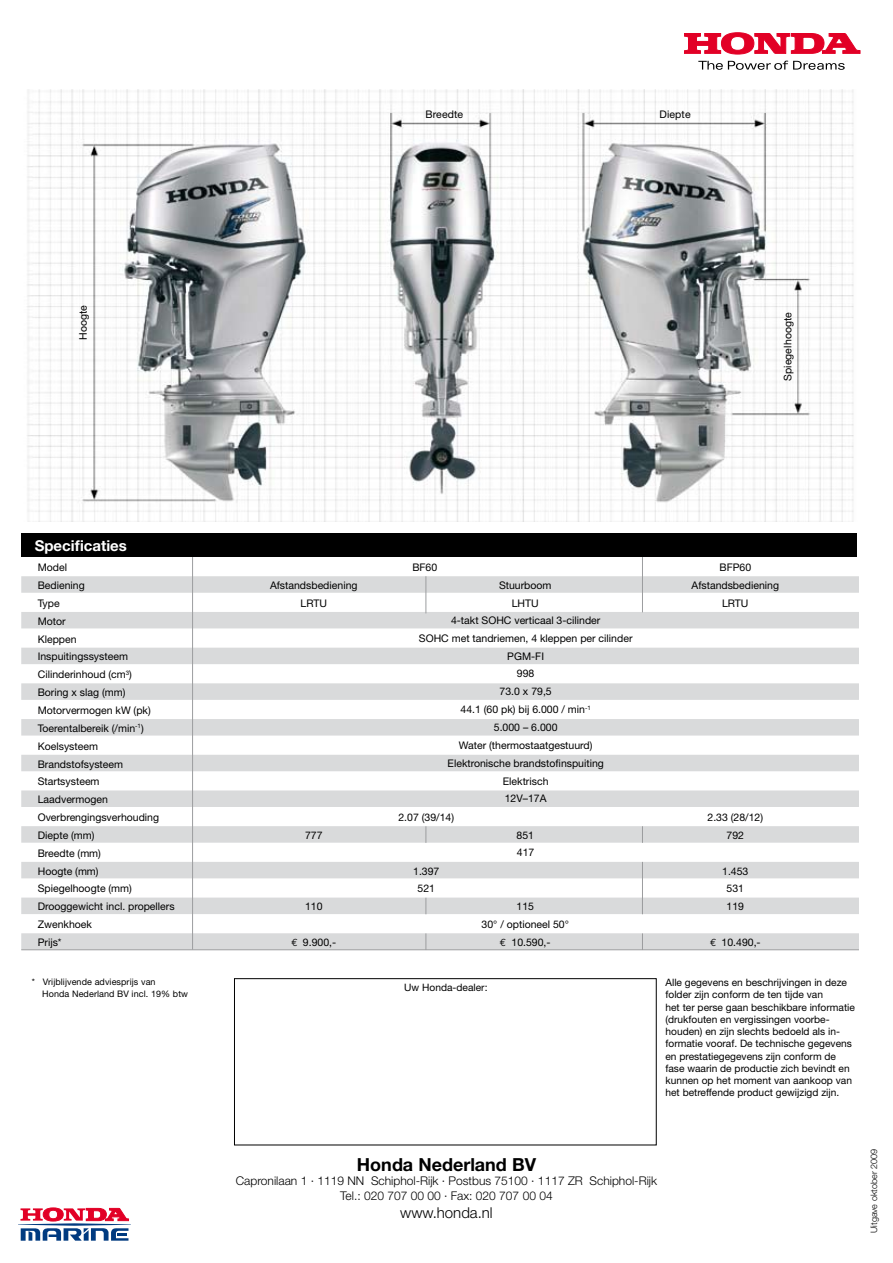
<style>
.page{position:relative;width:893px;height:1263px;background:#fff}
.page>*{position:absolute;margin:0;border:0;box-sizing:border-box;transform-origin:0 0}
.t1{font:700 18px "Helvetica Neue";color:#000}
.t2{font:700 15px "Helvetica Neue";color:#fff}
.t3{font:300 15px "Helvetica Neue";color:#000}
.t4{font:300 12px/14.4px "Helvetica Neue";color:#000;text-align:center}
.t5{font:10.5px/17.9px "Helvetica Neue";color:#000}
.t6{font:10.2px/12.3px "Helvetica Neue";color:#000}
.t7{font:9px/12px "Helvetica Neue";letter-spacing:.01em;color:#000}
.t8{font:300 9px "Helvetica Neue";color:#000}
.s1{font-family:"Euro Mono"}
</style>
<div class="page">
<img style="left:27px;top:89px;width:827px;height:433px">
<svg style="left:698px;top:61px;width:147px;height:9px"></svg>
<svg style="left:684px;top:33px;width:176px;height:21px"></svg>
<div style="left:21px;top:534px;width:836px;height:23px;background:#000"></div>
<div style="left:21px;top:576px;width:838px;height:17px;background:#d9dadb"></div>
<div style="left:21px;top:612px;width:838px;height:16px;background:#d9dadb"></div>
<div style="left:21px;top:648px;width:838px;height:16px;background:#d9dadb"></div>
<div style="left:21px;top:683px;width:838px;height:17px;background:#d9dadb"></div>
<div style="left:21px;top:719px;width:838px;height:16px;background:#d9dadb"></div>
<div style="left:21px;top:755px;width:838px;height:16px;background:#d9dadb"></div>
<div style="left:21px;top:790px;width:838px;height:17px;background:#d9dadb"></div>
<div style="left:21px;top:826px;width:838px;height:17px;background:#d9dadb"></div>
<div style="left:21px;top:862px;width:838px;height:16px;background:#d9dadb"></div>
<div style="left:21px;top:897px;width:838px;height:17px;background:#d9dadb"></div>
<div style="left:21px;top:933px;width:838px;height:17px;background:#d9dadb"></div>
<hr style="left:192px;top:557px;width:1px;height:392px;background:#9c9d9f">
<hr style="left:426px;top:576px;width:1px;height:37px;background:#9c9d9f">
<hr style="left:21px;top:949px;width:838px;height:1px;background:#9c9d9f">
<svg style="left:426px;top:898px;width:1px;height:16px"></svg>
<svg style="left:426px;top:934px;width:1px;height:16px"></svg>
<svg style="left:18px;top:1208px;width:113px;height:33px"></svg>
<svg style="left:426px;top:826px;width:1px;height:17px"></svg>
<hr style="left:642px;top:557px;width:1px;height:55px;background:#9c9d9f">
<svg style="left:642px;top:933px;width:1px;height:16px"></svg>
<svg style="left:642px;top:826px;width:1px;height:17px"></svg>
<hr style="left:642px;top:862px;width:1px;height:52px;background:#9c9d9f">
<div style="left:234px;top:978px;width:423px;height:167px;border:1px solid #000"></div>
<p class="t5" style="left:426px;top:105px;width:39px">Breedte</p>
<p class="t5" style="left:660px;top:105px;width:33px">Diepte</p>
<p class="t5" style="left:74px;top:340px;width:37px;rotate:-90deg">Hoogte</p>
<p class="t5" style="left:779px;top:381px;width:71px;rotate:-90deg">Spiegelhoogte</p>
<h2 class="t2" style="left:35px;top:536px;width:94px">Specificaties</h2>
<p class="t5" style="left:38px;top:558px;width:31px">Model</p>
<p class="t5" style="left:412px;top:558px;width:26px">BF60</p>
<p class="t5" style="left:719px;top:558px;width:33px">BFP60</p>
<p class="t5" style="left:38px;top:576px;width:49px">Bediening</p>
<p class="t5" style="left:270px;top:576px;width:89px">Afstandsbediening</p>
<p class="t5" style="left:499px;top:576px;width:54px">Stuurboom</p>
<p class="t5" style="left:692px;top:576px;width:89px">Afstandsbediening</p>
<p class="t5" style="left:38px;top:594px;width:23px">Type</p>
<p class="t5" style="left:301px;top:594px;width:28px">LRTU</p>
<p class="t5" style="left:512px;top:594px;width:29px">LHTU</p>
<p class="t5" style="left:722px;top:594px;width:28px">LRTU</p>
<p class="t5" style="left:38px;top:612px;width:123px">Motor<br>Kleppen<br>Inspuitingssysteem<br>Cilinderinhoud (cm<sup>3</sup>)<br>Boring x slag (mm)<br>Motorvermogen kW (pk)<br>Toerentalbereik (/min<sup>-1</sup>)<br>Koelsysteem<br>Brandstofsysteem<br>Startsysteem<br>Laadvermogen<br>Overbrengingsverhouding</p>
<p class="t5" style="left:419px;top:611px;width:215px;text-align:center">4-takt SOHC verticaal 3-cilinder<br>SOHC met tandriemen, 4 kleppen per cilinder<br>PGM-FI<br>998<br>73.0 x 79,5<br>44.1 (60 pk) bij 6.000 / min<sup>-1<br></sup>5.000 – 6.000<br>Water (thermostaatgestuurd)<br>Elektronische brandstofinspuiting<br>Elektrisch<br>12V–17A</p>
<p class="t5" style="left:398px;top:808px;width:57px">2.07 (39/14)</p>
<p class="t5" style="left:707px;top:808px;width:57px">2.33 (28/12)</p>
<p class="t5" style="left:38px;top:826px;width:58px">Diepte (mm)</p>
<p class="t5" style="left:305px;top:826px;width:19px">777</p>
<p class="t5" style="left:517px;top:826px;width:19px">851</p>
<p class="t5" style="left:727px;top:826px;width:19px">792</p>
<p class="t5" style="left:38px;top:844px;width:65px">Breedte (mm)<br>Hoogte (mm)</p>
<p class="t5" style="left:517px;top:843px;width:19px">417</p>
<p class="t5" style="left:413px;top:862px;width:28px">1.397</p>
<p class="t5" style="left:722px;top:862px;width:28px">1.453</p>
<p class="t5" style="left:38px;top:880px;width:96px">Spiegelhoogte (mm)</p>
<p class="t5" style="left:418px;top:880px;width:19px">521</p>
<p class="t5" style="left:727px;top:880px;width:19px">531</p>
<p class="t5" style="left:38px;top:897px;width:138px">Drooggewicht incl. propellers</p>
<p class="t5" style="left:305px;top:897px;width:19px">110</p>
<p class="t5" style="left:517px;top:897px;width:19px">115</p>
<p class="t5" style="left:727px;top:897px;width:19px">119</p>
<p class="t5" style="left:38px;top:915px;width:56px">Zwenkhoek</p>
<p class="t5" style="left:482px;top:915px;width:89px">30° / optioneel 50°</p>
<p class="t5" style="left:38px;top:933px;width:25px">Prijs*</p>
<p class="t5" style="left:291px;top:933px;width:46px"><span class="s1">E</span> 9.900,-</p>
<p class="t5" style="left:500px;top:933px;width:52px"><span class="s1">E</span> 10.590,-</p>
<p class="t5" style="left:710px;top:933px;width:52px"><span class="s1">E</span> 10.490,-</p>
<p class="t7" style="left:42px;top:976px;width:147px;text-indent:-10px">* Vrijblijvende adviesprijs van<br>Honda Nederland BV incl. 19% btw</p>
<p class="t6" style="left:404px;top:981px;width:85px">Uw Honda-dealer:</p>
<p class="t6" style="left:665px;top:976px;width:191px">Alle gegevens en beschrijvingen in deze folder zijn conform de ten tijde van<br>het ter perse gaan beschikbare informatie (drukfouten en vergissingen voorbe&shy;houden) en zijn slechts bedoeld als in&shy;formatie vooraf. De technische gegevens en prestatiegegevens zijn conform de fase waarin de productie zich bevindt en kunnen op het moment van aankoop van het betreffende product gewijzigd zijn.</p>
<h1 class="t1" style="left:357px;top:1153px;width:181px">Honda Nederland BV</h1>
<p class="t4" style="left:236px;top:1173px;width:423px">Capronilaan 1 · 1119 NN Schiphol-Rijk · Postbus 75100 · 1117 ZR Schiphol-Rijk<br>Tel.: 020 707 00 00 · Fax: 020 707 00 04</p>
<h2 class="t3" style="left:400px;top:1203px;width:94px">www.honda.nl</h2>
<p class="t8" style="left:868px;top:1233px;width:85px;rotate:-90deg">Uitgave oktober 2009</p>
</div>
